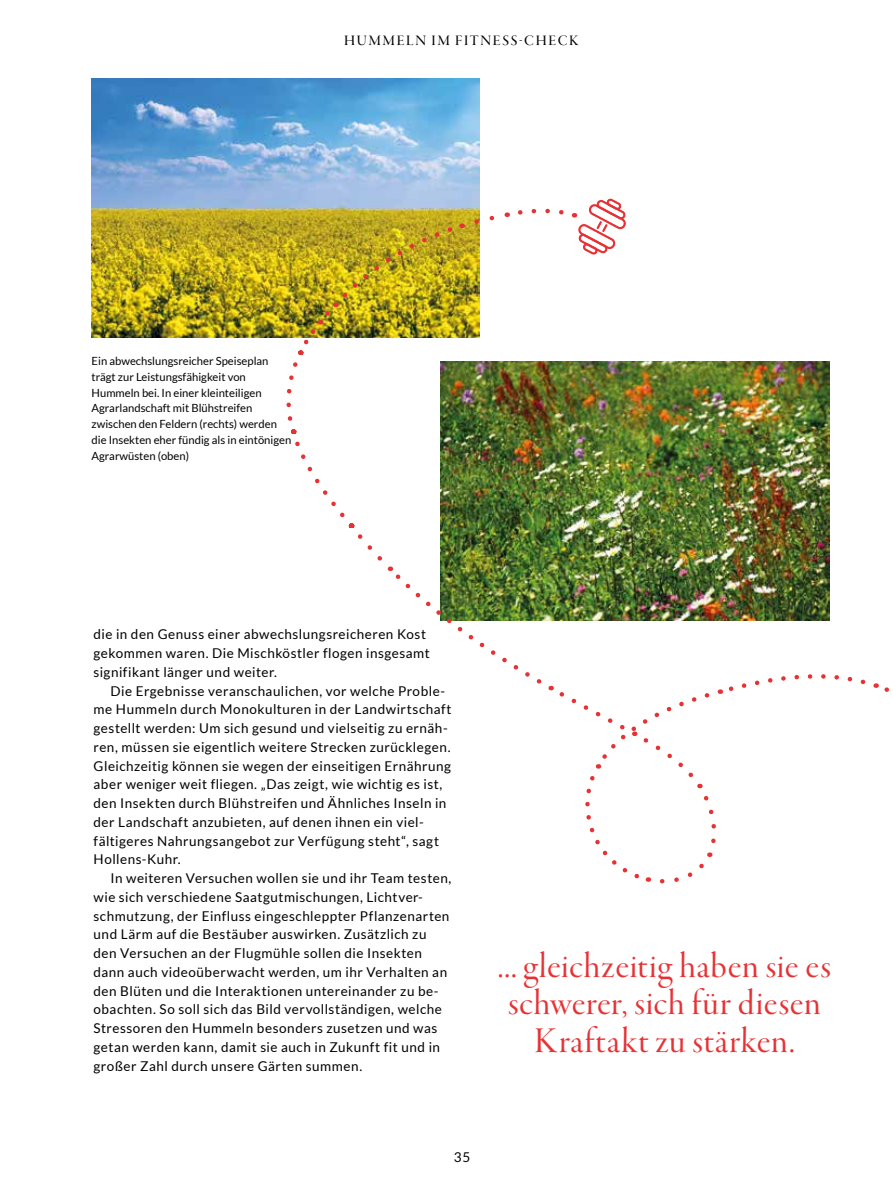
<style>
.page{position:relative;width:893px;height:1191px;background:#fff}
.page>*{position:absolute;margin:0;border:0;box-sizing:border-box;transform-origin:0 0}
.t1{font:37.5px/37.5px "Garamond Premr Pro Disp";letter-spacing:.02em;color:#e73235;text-align:center}
.t2{font:15px "Garamond Premr Pro Med Disp";letter-spacing:.115em;color:#000}
.t3{font:13.5px/18.8px "Lato";letter-spacing:.04em;color:#000}
.t4{font:11.25px/15.8px "Lato";color:#000}
</style>
<div class="page">
<img style="left:92px;top:78px;width:388px;height:259px">
<svg style="left:876px;top:683px;width:13px;height:9px"></svg>
<img style="left:286px;top:198px;width:580px;height:686px">
<p class="t2" style="left:344px;top:32px;width:236px">HUMMELN IM FITNESS-CHECK</p>
<p class="t4" style="left:92px;top:353px;width:201px">Ein abwechslungsreicher Speiseplan trägt zur Leistungsfähigkeit von Hummeln bei. In einer kleinteiligen Agrarlandschaft mit Blühstreifen zwischen den Feldern (rechts) werden die Insekten eher fündig als in eintönigen Agrarwüsten (oben)</p>
<p class="t3" style="left:94px;top:625px;width:338px">die in den Genuss einer abwechslungsreicheren Kost gekommen waren. Die Mischköstler flogen insgesamt signifikant länger und weiter.</p>
<p class="t3" style="left:94px;top:681px;width:360px;text-indent:17px">Die Ergebnisse veranschaulichen, vor welche Proble&shy;me Hummeln durch Monokulturen in der Landwirtschaft gestellt werden: Um sich gesund und vielseitig zu ernäh&shy;ren, müssen sie eigentlich weitere Strecken zurücklegen.<br>Gleichzeitig können sie wegen der einseitigen Ernährung aber weniger weit fliegen. „Das zeigt, wie wichtig es ist, den Insekten durch Blühstreifen und Ähnliches Inseln in der Landschaft anzubieten, auf denen ihnen ein viel&shy;fältigeres Nahrungsangebot zur Verfügung steht“, sagt Hollens-Kuhr.</p>
<p class="t3" style="left:94px;top:868px;width:359px;text-indent:17px">In weiteren Versuchen wollen sie und ihr Team testen, wie sich verschiedene Saatgutmischungen, Lichtver&shy;schmutzung, der Einfluss eingeschleppter Pflanzenarten und Lärm auf die Bestäuber auswirken. Zusätzlich zu den Versuchen an der Flugmühle sollen die Insekten dann auch videoüberwacht werden, um ihr Verhalten an den Blüten und die Interaktionen untereinander zu be&shy;obachten. So soll sich das Bild vervollständigen, welche Stressoren den Hummeln besonders zusetzen und was getan werden kann, damit sie auch in Zukunft fit und in großer Zahl durch unsere Gärten summen.</p>
<h1 class="t1" style="left:498px;top:948px;width:335px">...gleichzeitig haben sie es schwerer, sich für diesen<br>Kraftakt zu stärken.</h1>
<p class="t3" style="left:454px;top:1147px;width:18px">35</p>
</div>
